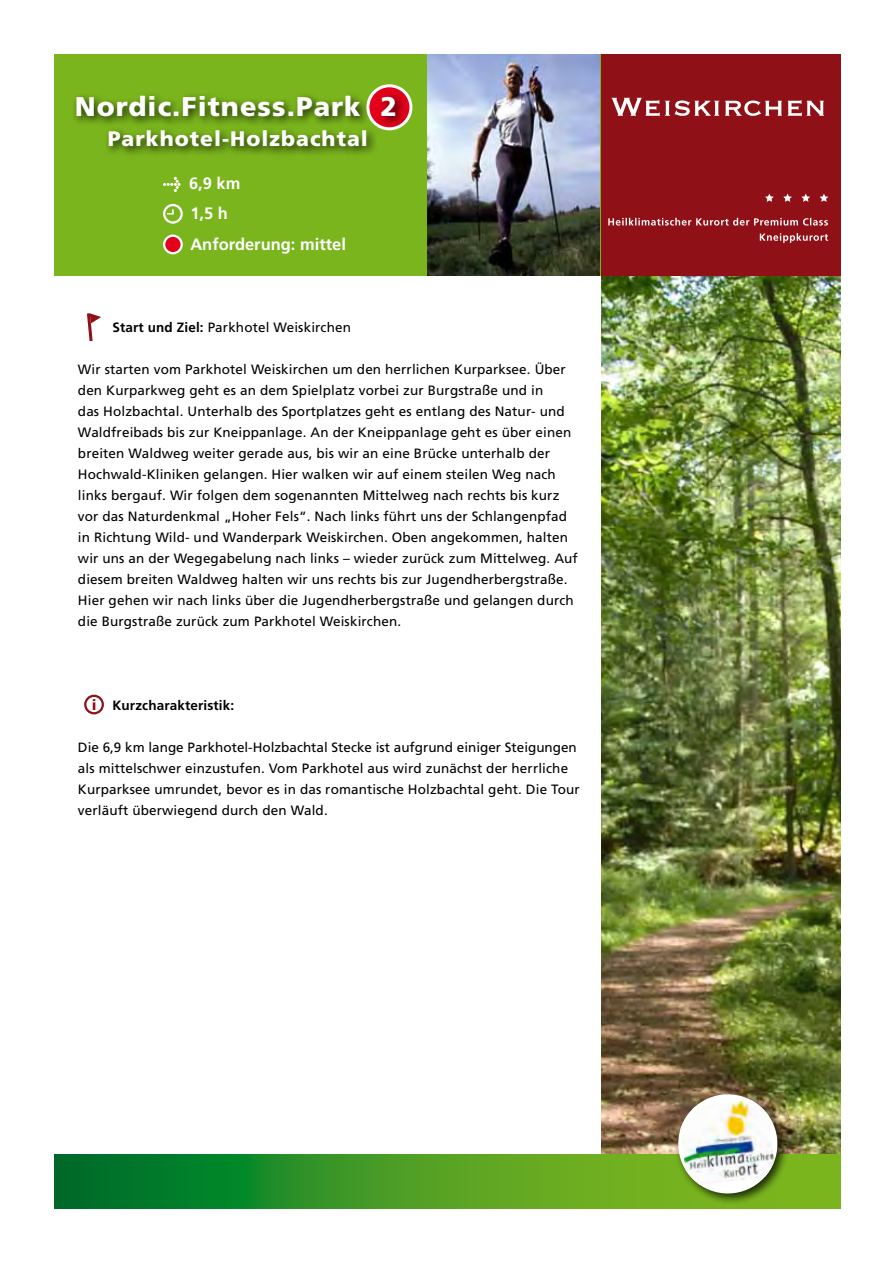
<style>
.page{position:relative;width:893px;height:1263px;background:#fff}
.page>*{position:absolute;margin:0;border:0;box-sizing:border-box;transform-origin:0 0}
.t1{font:900 27px "Frutiger";letter-spacing:.04em;color:#fff}
.t2{font:900 21px "Frutiger";letter-spacing:.05em;color:#fff}
.t3{font:700 16.5px/29.8px "Frutiger";color:#fff}
.t4{font:13.5px/21px "Frutiger";letter-spacing:.01em;color:#000}
.t5{font:700 13.5px "Frutiger";letter-spacing:.01em;color:#000}
.s1{font-weight:700}
</style>
<div class="page">
<img style="left:601px;top:275px;width:240px;height:879px">
<div style="left:54px;top:54px;width:785px;height:221px;background:#7ab51d"></div>
<svg style="left:54px;top:1154px;width:787px;height:55px;background:#3e9724"></svg>
<img style="left:427px;top:54px;width:173px;height:221px">
<div style="left:601px;top:54px;width:240px;height:221px;background:#8f1117"></div>
<svg style="left:612px;top:98px;width:212px;height:18px"></svg>
<svg style="left:760px;top:233px;width:68px;height:10px"></svg>
<svg style="left:608px;top:218px;width:220px;height:8px"></svg>
<svg style="left:765px;top:194px;width:9px;height:8px"></svg>
<svg style="left:783px;top:194px;width:9px;height:8px"></svg>
<svg style="left:801px;top:194px;width:9px;height:8px"></svg>
<svg style="left:820px;top:194px;width:8px;height:8px"></svg>
<div style="left:674px;top:1090px;width:115px;height:115px;background:#000;opacity:.75"></div>
<svg style="left:675px;top:1091px;width:105px;height:105px"></svg>
<img style="left:680px;top:1100px;width:94px;height:85px">
<svg style="left:87px;top:313px;width:14px;height:28px"></svg>
<div style="left:84px;top:695px;width:20px;height:19px;border:2px solid #8f1117;border-radius:50%"></div>
<svg style="left:93px;top:699px;width:2px;height:11px"></svg>
<svg style="left:163px;top:177px;width:18px;height:15px"></svg>
<div style="left:163px;top:204px;width:20px;height:20px;border:2px solid #fff;border-radius:50%"></div>
<svg style="left:167px;top:209px;width:7px;height:6px"></svg>
<div style="left:164px;top:236px;width:18px;height:17px;background:#e2001a;border-radius:50%"></div>
<div style="left:163px;top:235px;width:20px;height:19px;border:2px solid #fff;border-radius:50%"></div>
<svg style="left:368px;top:86px;width:43px;height:43px"></svg>
<div style="left:366px;top:84px;width:46px;height:46px;border:3px solid #fff;border-radius:50%"></div>
<div style="left:71px;top:91px;width:335px;height:67px;background:#000;opacity:.75"></div>
<h1 class="t1" style="left:75px;top:91px;width:324px">Nordic.Fitness.Park 2</h1>
<h2 class="t2" style="left:108px;top:126px;width:262px">Parkhotel-Holzbachtal</h2>
<p class="t3" style="left:189px;top:168px;width:53px">6,9 km<br>1,5 h</p>
<p class="t3" style="left:190px;top:230px;width:157px">Anforderung: mittel</p>
<p class="t4" style="left:112px;top:317px;width:240px"><span class="s1">Start und Ziel:</span> Parkhotel Weiskirchen</p>
<p class="t4" style="left:78px;top:359px;width:501px">Wir starten vom Parkhotel Weiskirchen um den herrlichen Kurparksee. Über den Kurparkweg geht es an dem Spielplatz vorbei zur Burgstraße und in<br>das Holzbachtal. Unterhalb des Sportplatzes geht es entlang des Natur- und Waldfreibads bis zur Kneippanlage. An der Kneippanlage geht es über einen breiten Waldweg weiter gerade aus, bis wir an eine Brücke unterhalb der Hochwald-Kliniken gelangen. Hier walken wir auf einem steilen Weg nach links bergauf. Wir folgen dem sogenannten Mittelweg nach rechts bis kurz vor das Naturdenkmal „Hoher Fels“. Nach links führt uns der Schlangenpfad in Richtung Wild- und Wanderpark Weiskirchen. Oben angekommen, halten wir uns an der Wegegabelung nach links – wieder zurück zum Mittelweg. Auf diesem breiten Waldweg halten wir uns rechts bis zur Jugendherbergstraße.<br>Hier gehen wir nach links über die Jugendherbergstraße und gelangen durch die Burgstraße zurück zum Parkhotel Weiskirchen.</p>
<p class="t5" style="left:112px;top:697px;width:123px">Kurzcharakteristik:</p>
<p class="t4" style="left:78px;top:737px;width:503px">Die 6,9 km lange Parkhotel-Holzbachtal Stecke ist aufgrund einiger Steigungen als mittelschwer einzustufen. Vom Parkhotel aus wird zunächst der herrliche Kurparksee umrundet, bevor es in das romantische Holzbachtal geht. Die Tour verläuft überwiegend durch den Wald.</p>
</div>
